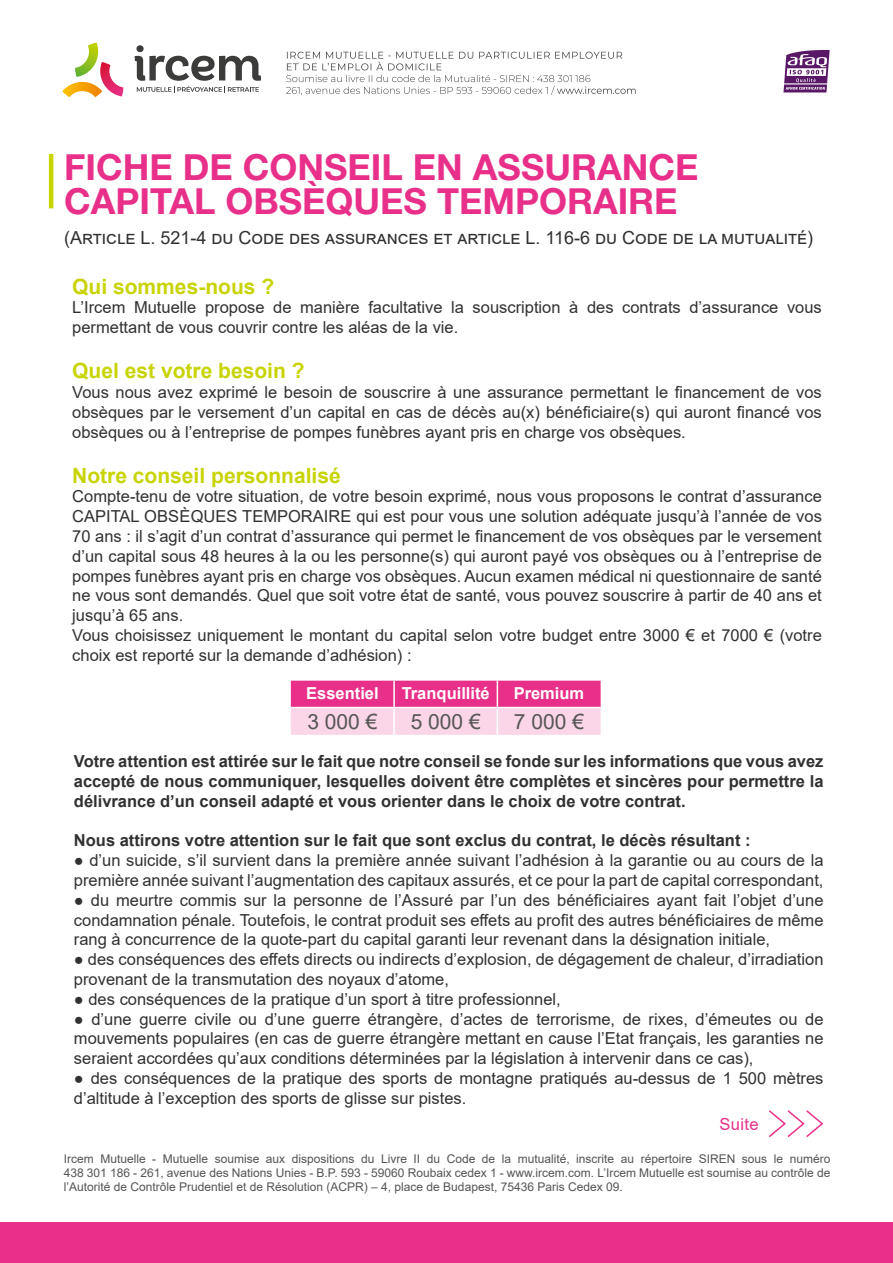
<style>
.page{position:relative;width:893px;height:1263px;background:#fff}
.page>*{position:absolute;margin:0;border:0;box-sizing:border-box;transform-origin:0 0}
.t1{font:700 36px/34.5px "Helvetica Neue LT Std";color:#e8308a}
.t2{font:700 21px "Arial";color:#c8d400}
.t3{font:21px "Arial";color:#575756}
.t4{font:18px "Arial";color:#313132}
.t5{font:16.5px/19.8px "Arial";color:#313132}
.t6{font:700 16.5px/19.8px "Arial";color:#313132;text-align:justify}
.t7{font:700 16.5px "Arial";color:#fff}
.t8{font:16.5px "Arial";letter-spacing:.02em;color:#e8308a}
.t9{font:12px/14.4px "Arial";color:#565353;text-align:justify}
.s1{font-family:"Arial Narrow"}
</style>
<div class="page">
<hr style="left:49px;top:154px;width:4px;height:54px;background:#c8d400">
<svg style="left:769px;top:1110px;width:55px;height:28px"></svg>
<div style="left:0;top:1222px;width:893px;height:41px;background:#e8308a"></div>
<svg style="left:291px;top:681px;width:310px;height:54px;background:#f189bc"></svg>
<div style="left:136px;top:45px;width:8px;height:7px;background:#3c3c3b;border-radius:50%"></div>
<svg style="left:135px;top:56px;width:126px;height:36px"></svg>
<svg style="left:62px;top:43px;width:61px;height:54px"></svg>
<svg style="left:286px;top:52px;width:350px;height:43px"></svg>
<svg style="left:783px;top:50px;width:47px;height:42px"></svg>
<hr style="left:784px;top:84px;width:43px;height:1px;background:#fff">
<h1 class="t1" style="left:64px;top:149px;width:636px">FICHE DE CONSEIL EN ASSURANCE<br>CAPITAL OBSÈQUES TEMPORAIRE</h1>
<p class="t4" style="left:64px;top:226px;width:750px">(Article L. 521-4 du Code des assurances et article L. 116-6 du Code de la mutualité)</p>
<p class="t2" style="left:72px;top:271px;width:203px">Qui sommes-nous ?</p>
<p class="t5" style="left:72px;top:298px;width:751px">L’Ircem Mutuelle propose de manière facultative la souscription à des contrats d’assurance vous permettant de vous couvrir contre les aléas de la vie.</p>
<p class="t2" style="left:72px;top:356px;width:234px">Quel est votre besoin ?</p>
<p class="t5" style="left:72px;top:382px;width:751px;text-align:justify">Vous nous avez exprimé le besoin de souscrire à une assurance permettant le financement de vos obsèques par le versement d’un capital en cas de décès au(x) bénéficiaire(s) qui auront financé vos obsèques ou à l’entreprise de pompes funèbres ayant pris en charge vos obsèques.</p>
<p class="t2" style="left:72px;top:460px;width:270px">Notre conseil personnalisé</p>
<p class="t5" style="left:72px;top:487px;width:751px">Compte-tenu de votre situation, de votre besoin exprimé, nous vous proposons le contrat d’assurance CAPITAL OBSÈQUES TEMPORAIRE qui est pour vous une solution adéquate jusqu’à l’année de vos 70 ans : il s’agit d’un contrat d’assurance qui permet le financement de vos obsèques par le versement d’un capital sous 48 heures à la ou les personne(s) qui auront payé vos obsèques ou à l’entreprise de pompes funèbres ayant pris en charge vos obsèques. Aucun examen médical ni questionnaire de santé ne vous sont demandés. Quel que soit votre état de santé, vous pouvez souscrire à partir de 40 ans et jusqu’à 65 ans.<br>Vous choisissez uniquement le montant du capital selon votre budget entre 3000 € et 7000 € (votre choix est reporté sur la demande d’adhésion) :</p>
<p class="t7" style="left:306px;top:681px;width:74px">Essentiel</p>
<p class="t7" style="left:402px;top:681px;width:90px">Tranquillité</p>
<p class="t7" style="left:514px;top:681px;width:72px">Premium</p>
<p class="t3" style="left:307px;top:707px;width:72px">3 000 €</p>
<p class="t3" style="left:411px;top:707px;width:72px">5 000 €</p>
<p class="t3" style="left:514px;top:707px;width:72px">7 000 €</p>
<p class="t6" style="left:74px;top:751px;width:751px">Votre attention est attirée sur le fait que notre conseil se fonde sur les informations que vous avez accepté de nous communiquer, lesquelles doivent être complètes et sincères pour permettre la délivrance d’un conseil adapté et vous orienter dans le choix de votre contrat.</p>
<p class="t6" style="left:74px;top:831px;width:678px">Nous attirons votre attention sur le fait que sont exclus du contrat, le décès résultant :</p>
<p class="t5" style="left:74px;top:850px;width:751px"><span class="s1">●</span> d’un suicide, s’il survient dans la première année suivant l’adhésion à la garantie ou au cours de la première année suivant l’augmentation des capitaux assurés, et ce pour la part de capital correspondant,</p>
<p class="t5" style="left:74px;top:890px;width:751px;text-align:justify"><span class="s1">●</span> du meurtre commis sur la personne de l’Assuré par l’un des bénéficiaires ayant fait l’objet d’une condamnation pénale. Toutefois, le contrat produit ses effets au profit des autres bénéficiaires de même rang à concurrence de la quote-part du capital garanti leur revenant dans la désignation initiale,</p>
<p class="t5" style="left:74px;top:949px;width:751px"><span class="s1">●</span> des conséquences des effets directs ou indirects d’explosion, de dégagement de chaleur, d’irradiation provenant de la transmutation des noyaux d’atome,</p>
<p class="t5" style="left:74px;top:989px;width:488px"><span class="s1">●</span> des conséquences de la pratique d’un sport à titre professionnel,</p>
<p class="t5" style="left:74px;top:1009px;width:751px;text-align:justify"><span class="s1">●</span> d’une guerre civile ou d’une guerre étrangère, d’actes de terrorisme, de rixes, d’émeutes ou de mouvements populaires (en cas de guerre étrangère mettant en cause l’Etat français, les garanties ne seraient accordées qu’aux conditions déterminées par la législation à intervenir dans ce cas),</p>
<p class="t5" style="left:74px;top:1068px;width:751px"><span class="s1">●</span> des conséquences de la pratique des sports de montagne pratiqués au-dessus de 1 500 mètres d’altitude à l’exception des sports de glisse sur pistes.</p>
<p class="t8" style="left:720px;top:1113px;width:40px">Suite</p>
<p class="t9" style="left:64px;top:1151px;width:768px">Ircem Mutuelle - Mutuelle soumise aux dispositions du Livre II du Code de la mutualité, inscrite au répertoire SIREN sous le numéro 438 301 186 - 261, avenue des Nations Unies - B.P. 593 - 59060 Roubaix cedex 1 - www.ircem.com. L’Ircem Mutuelle est soumise au contrôle de l’Autorité de Contrôle Prudentiel et de Résolution (ACPR) – 4, place de Budapest, 75436 Paris Cedex 09.</p>
</div>
